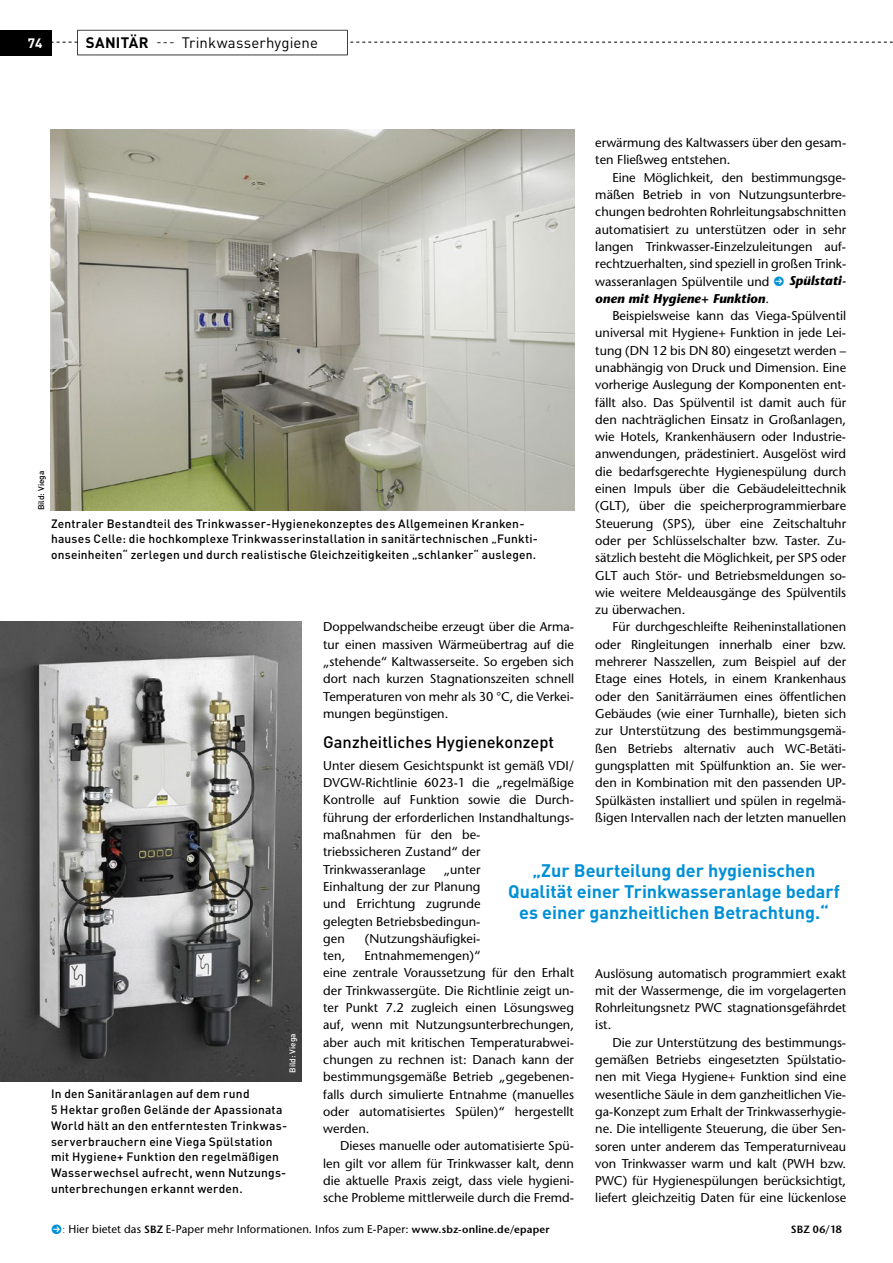
<style>
.page{position:relative;width:893px;height:1263px;background:#fff}
.page>*{position:absolute;margin:0;border:0;box-sizing:border-box;transform-origin:0 0}
.t1{font:700 18px/21px "DIN Pro";color:#0090d6;text-align:center}
.t2{font:500 16.5px "DIN Pro";color:#000}
.t3{font:15px "DIN Pro";letter-spacing:.005em;color:#000}
.t4{font:700 13.5px "DIN Pro";color:#fff}
.t5{font:500 12.75px/17.2px "Stone Sans Std";color:#000;text-align:justify}
.t6{font:italic 700 12.75px "Stone Sans Std";color:#000}
.t7{font:500 12px/15.8px "DIN Pro";letter-spacing:.015em;color:#000}
.t8{font:500 11.25px "Stone Sans Std";letter-spacing:.01em;color:#000}
.t9{font:600 10.5px "Stone Sans Std";letter-spacing:.01em;color:#000}
.t10{font:500 8.25px "DIN Pro";color:#000}
.t11{font:500 8.25px "DIN Pro";color:#fff}
.s1{font-weight:700}
.s2{font-size:12px}
.s3{font-weight:500;font-style:normal}
.s4{font-family:"Myriad Pro";font-weight:300;font-stretch:semi-condensed}
.s5{font-weight:600;font-size:10.5px}
</style>
<div class="page">
<svg style="left:51px;top:42px;width:842px;height:1px"></svg>
<svg style="left:77px;top:30px;width:271px;height:25px"></svg>
<div style="left:78px;top:31px;width:269px;height:24px;background:#fff"></div>
<img style="left:51px;top:130px;width:523px;height:380px">
<img style="left:0;top:621px;width:302px;height:460px">
<div style="left:0;top:30px;width:51px;height:25px;background:#000"></div>
<p class="t4" style="left:28px;top:34px;width:16px">74</p>
<p class="t3" style="left:86px;top:33px;width:234px"><span class="s1">SANITÄR</span> <span class="s2">---</span> Trinkwasserhygiene</p>
<p class="t5" style="left:595px;top:134px;width:252px">erwärmung des Kaltwassers über den gesam&shy;ten Fließweg entstehen.</p>
<p class="t5" style="left:595px;top:169px;width:252px;text-indent:17px">Eine Möglichkeit, den bestimmungsge&shy;mäßen Betrieb in von Nutzungsunterbre&shy;chungen bedrohten Rohrleitungsabschnitten automatisiert zu unterstützen oder in sehr langen Trinkwasser-Einzelzuleitungen auf&shy;rechtzuerhalten, sind speziell in großen Trink&shy;wasseranlagen Spülventile und</p>
<p class="t6" style="left:789px;top:273px;width:59px">Spülstati-</p>
<p class="t6" style="left:595px;top:291px;width:175px">onen mit Hygiene+ Funktion<span class="s3">.</span></p>
<p class="t5" style="left:612px;top:307px;width:235px">Beispielsweise kann das Viega-Spülventil</p>
<p class="t5" style="left:595px;top:324px;width:252px">universal mit Hygiene+ Funktion in jede Lei-</p>
<p class="t5" style="left:595px;top:342px;width:252px">tung (DN 12 bis DN 80) eingesetzt werden –</p>
<p class="t5" style="left:595px;top:359px;width:252px">unabhängig von Druck und Dimension. Eine</p>
<p class="t5" style="left:595px;top:376px;width:252px">vorherige Auslegung der Komponenten ent-</p>
<p class="t5" style="left:595px;top:393px;width:252px">fällt also. Das Spülventil ist damit auch für</p>
<p class="t5" style="left:595px;top:411px;width:252px">den nachträglichen Einsatz in Großanlagen,</p>
<p class="t5" style="left:595px;top:428px;width:252px">wie Hotels, Krankenhäusern oder Industrie-</p>
<p class="t5" style="left:595px;top:445px;width:252px">anwendungen, prädestiniert. Ausgelöst wird</p>
<p class="t5" style="left:595px;top:463px;width:252px">die bedarfsgerechte Hygienespülung durch</p>
<p class="t5" style="left:595px;top:480px;width:252px">einen Impuls über die Gebäudeleittechnik</p>
<p class="t5" style="left:595px;top:497px;width:252px">(GLT), über die speicherprogrammierbare</p>
<p class="t5" style="left:595px;top:515px;width:252px">Steuerung (SPS), über eine Zeitschaltuhr</p>
<p class="t5" style="left:595px;top:532px;width:252px">oder per Schlüsselschalter bzw. Taster. Zu-</p>
<p class="t5" style="left:595px;top:549px;width:252px">sätzlich besteht die Möglichkeit, per SPS oder</p>
<p class="t5" style="left:595px;top:566px;width:252px">GLT auch Stör- und Betriebsmeldungen so-</p>
<p class="t5" style="left:595px;top:584px;width:252px">wie weitere Meldeausgänge des Spülventils</p>
<p class="t5" style="left:595px;top:601px;width:92px">zu überwachen.</p>
<p class="t5" style="left:612px;top:618px;width:235px">Für durchgeschleifte Reiheninstallationen</p>
<p class="t5" style="left:595px;top:636px;width:252px">oder Ringleitungen innerhalb einer bzw.</p>
<p class="t5" style="left:595px;top:653px;width:252px">mehrerer Nasszellen, zum Beispiel auf der</p>
<p class="t5" style="left:595px;top:670px;width:252px">Etage eines Hotels, in einem Krankenhaus</p>
<p class="t5" style="left:595px;top:688px;width:252px">oder den Sanitärräumen eines öffentlichen</p>
<p class="t5" style="left:595px;top:705px;width:252px">Gebäudes (wie einer Turnhalle), bieten sich</p>
<p class="t5" style="left:595px;top:722px;width:252px">zur Unterstützung des bestimmungsgemä-</p>
<p class="t5" style="left:595px;top:739px;width:252px">ßen Betriebs alternativ auch WC-Betäti-</p>
<p class="t5" style="left:595px;top:757px;width:252px">gungsplatten mit Spülfunktion an. Sie wer-</p>
<p class="t5" style="left:595px;top:774px;width:252px">den in Kombination mit den passenden UP-</p>
<p class="t5" style="left:595px;top:791px;width:252px">Spülkästen installiert und spülen in regelmä-</p>
<p class="t5" style="left:595px;top:809px;width:252px">ßigen Intervallen nach der letzten manuellen</p>
<p class="t10" style="left:36px;top:510px;width:41px;rotate:-90deg">Bild: Viega</p>
<p class="t7" style="left:51px;top:515px;width:488px">Zentraler Bestandteil des Trinkwasser-Hygienekonzeptes des Allgemeinen Kranken&shy;hauses Celle: die hochkomplexe Trinkwasserinstallation in sanitärtechnischen „Funkti&shy;onseinheiten“ zerlegen und durch realistische Gleichzeitigkeiten „schlanker“ auslegen.</p>
<p class="t5" style="left:323px;top:618px;width:252px">Doppelwandscheibe erzeugt über die Arma&shy;tur einen massiven Wärmeübertrag auf die „stehende“ Kaltwasserseite. So ergeben sich dort nach kurzen Stagnationszeiten schnell Temperaturen von mehr als 30 °C, die Verkei&shy;mungen begünstigen.</p>
<p class="t2" style="left:323px;top:731px;width:232px">Ganzheitliches Hygienekonzept</p>
<p class="t5" style="left:323px;top:757px;width:252px;text-align:left">Unter diesem Gesichtspunkt ist gemäß VDI/ DVGW-Richtlinie 6023-1 die „regelmäßige Kontrolle auf Funktion sowie die Durch&shy;führung der erforderlichen Instandhaltungs&shy;maßnahmen für den be-<br>triebssicheren Zustand“ der Trinkwasseranlage</p>
<h1 class="t1" style="left:508px;top:859px;width:333px">„Zur Beurteilung der hygienischen<br>Qualität einer Trinkwasseranlage bedarf es einer ganzheitlichen Betrachtung.“</h1>
<p class="t5" style="left:323px;top:860px;width:159px;text-indent:121px">„unter Einhaltung der zur Planung und Errichtung zugrunde gelegten Betriebsbedingun&shy;gen</p>
<p class="t5" style="left:365px;top:930px;width:117px">(Nutzungshäufigkei-</p>
<p class="t11" style="left:287px;top:1073px;width:41px;rotate:-90deg">Bild: Viega</p>
<p class="t7" style="left:51px;top:1086px;width:238px">In den Sanitäranlagen auf dem rund<br>5 Hektar großen Gelände der Apassionata World hält an den entferntesten Trinkwas&shy;serverbrauchern eine Viega Spülstation mit Hygiene+ Funktion den regelmäßigen Wasserwechsel aufrecht, wenn Nutzungs&shy;unterbrechungen erkannt werden.</p>
<p class="t5" style="left:323px;top:947px;width:252px;text-align:left;text-indent:41px">Entnahmemengen)“<br>eine zentrale Voraussetzung für den Erhalt der Trinkwassergüte. Die Richtlinie zeigt un&shy;ter Punkt 7.2 zugleich einen Lösungsweg auf, wenn mit Nutzungsunterbrechungen, aber auch mit kritischen Temperaturabwei&shy;chungen zu rechnen ist: Danach kann der bestimmungsgemäße Betrieb „gegebenen&shy;falls durch simulierte Entnahme (manuelles oder automatisiertes Spülen)“ hergestellt werden.</p>
<p class="t5" style="left:323px;top:1137px;width:252px;text-indent:17px">Dieses manuelle oder automatisierte Spü&shy;len gilt vor allem für Trinkwasser kalt, denn die aktuelle Praxis zeigt, dass viele hygieni&shy;sche Probleme mittlerweile durch die Fremd-</p>
<p class="t5" style="left:323px;top:947px;width:24px">ten,</p>
<p class="t5" style="left:595px;top:964px;width:252px">Auslösung automatisch programmiert exakt mit der Wassermenge, die im vorgelagerten Rohrleitungsnetz PWC stagnationsgefährdet ist.</p>
<p class="t5" style="left:595px;top:1034px;width:252px;text-indent:17px">Die zur Unterstützung des bestimmungs&shy;gemäßen Betriebs eingesetzten Spülstatio&shy;nen mit Viega Hygiene+ Funktion sind eine wesentliche Säule in dem ganzheitlichen Vie&shy;ga-Konzept zum Erhalt der Trinkwasserhygie&shy;ne. Die intelligente Steuerung, die über Sen&shy;soren unter anderem das Temperaturniveau von Trinkwasser warm und kalt (PWH bzw.<br>PWC) für Hygienespülungen berücksichtigt, liefert gleichzeitig Daten für eine lückenlose</p>
<p class="t8" style="left:63px;top:1222px;width:488px"><span class="s4">:</span> Hier bietet das <span class="s5">SBZ</span> E-Paper mehr Informationen. Infos zum E-Paper: <span class="s5">www.sbz-online.de/epaper</span></p>
<p class="t9" style="left:791px;top:1223px;width:53px">SBZ 06/18</p>
</div>
